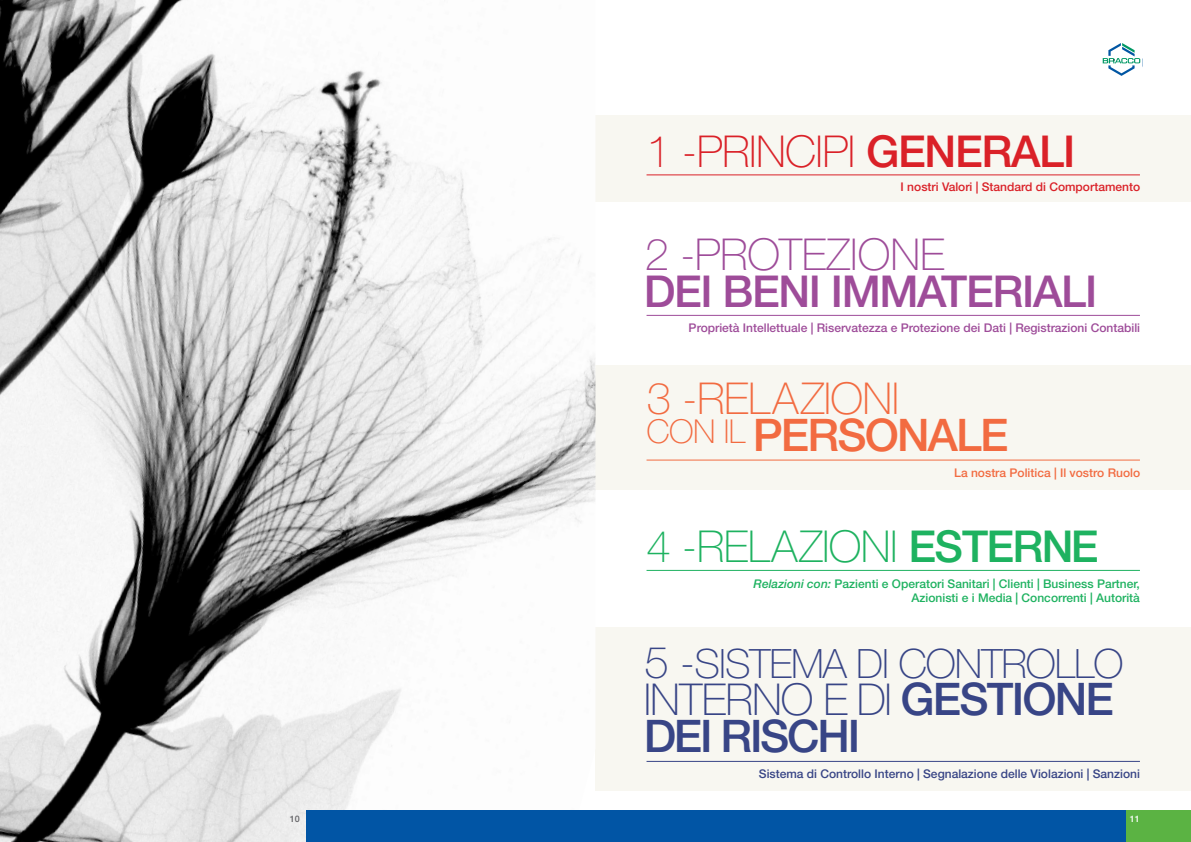
<style>
.page{position:relative;width:1191px;height:842px;background:#fff}
.page>*{position:absolute;margin:0;border:0;box-sizing:border-box;transform-origin:0 0}
.t1{font:500 45px "Helvetica Neue LT Std";letter-spacing:-.04em;color:#f26b41}
.t2{font:500 45px "Helvetica Neue LT Std";letter-spacing:-.05em;color:#384586}
.t3{font:100 44px "Helvetica Neue LT Std";letter-spacing:-.015em;color:#da2128}
.t4{font:500 44px "Helvetica Neue LT Std";letter-spacing:-.03em;color:#9e4c99}
.t5{font:100 44px "Helvetica Neue LT Std";letter-spacing:-.015em;color:#1eb260}
.t6{font:100 44px "Helvetica Neue LT Std";letter-spacing:-.025em;color:#384586}
.t7{font:100 44px "Helvetica Neue LT Std";color:#9e4c99}
.t8{font:100 44px "Helvetica Neue LT Std";letter-spacing:-.015em;color:#f26b41}
.t9{font:100 40.5px "Helvetica Neue LT Std";letter-spacing:-.025em;color:#384586}
.t10{font:500 12px/14px "Helvetica Neue LT Std";color:#1eb260;text-align:right}
.t11{font:500 12px "Helvetica Neue LT Std";color:#9e4c99}
.t12{font:500 12px "Helvetica Neue LT Std";color:#384586}
.t13{font:500 12px "Helvetica Neue LT Std";color:#da2128}
.t14{font:500 12px "Helvetica Neue LT Std";color:#f26b41}
.t15{font:500 9px "Helvetica Neue LT Std";color:#636366}
.t16{font:500 9px "Helvetica Neue LT Std";color:#fff}
.s1{font-weight:500}
.s2{font-style:italic}
.s3{font-size:44px}
.s4{font-weight:500;font-size:45px}
</style>
<div class="page">
<div style="left:595px;top:628px;width:596px;height:163px;background:#f8f7f1"></div>
<div style="left:595px;top:115px;width:596px;height:86px;background:#f8f7f1"></div>
<hr style="left:646px;top:175px;width:494px;height:1px;background:#da2128">
<hr style="left:646px;top:315px;width:494px;height:1px;background:#9e4c99">
<div style="left:595px;top:365px;width:596px;height:125px;background:#f8f7f1"></div>
<hr style="left:646px;top:460px;width:494px;height:1px;background:#f26b41">
<svg style="left:1102px;top:43px;width:39px;height:33px"></svg>
<img style="left:0;top:0;width:595px;height:842px">
<div style="left:306px;top:810px;width:885px;height:32px;background:#0155a5"></div>
<div style="left:1126px;top:810px;width:65px;height:32px;background:#5bb343"></div>
<hr style="left:646px;top:570px;width:494px;height:1px;background:#1eb260">
<hr style="left:646px;top:761px;width:494px;height:1px;background:#384586">
<h2 class="t3" style="left:646px;top:126px;width:430px">1 -PRINCIPI <span class="s1">GENERALI</span></h2>
<p class="t13" style="left:900px;top:179px;width:241px">I nostri Valori | Standard di Comportamento</p>
<h2 class="t7" style="left:644px;top:229px;width:301px">2 -PROTEZIONE</h2>
<h2 class="t4" style="left:643px;top:265px;width:455px">DEI BENI IMMATERIALI</h2>
<p class="t11" style="left:688px;top:321px;width:453px">Proprietà Intellettuale | Riservatezza e Protezione dei Dati | Registrazioni Contabili</p>
<h2 class="t8" style="left:647px;top:373px;width:254px">3 -RELAZIONI</h2>
<h1 class="t1" style="left:646px;top:409px;width:363px"><sup>CON</sup> <sup>IL</sup> PERSONALE</h1>
<p class="t14" style="left:954px;top:465px;width:187px">La nostra Politica | Il vostro Ruolo</p>
<h2 class="t5" style="left:646px;top:521px;width:453px">4 -RELAZIONI <span class="s1">ESTERNE</span></h2>
<p class="t10" style="left:753px;top:576px;width:388px"><span class="s2">Relazioni con:</span> Pazienti e Operatori Sanitari | Clienti | Business Partner,<br>Azionisti e i Media | Concorrenti | Autorità</p>
<h3 class="t9" style="left:644px;top:640px;width:480px"><span class="s3">5 -</span>SISTEMA DI CONTROLLO</h3>
<h2 class="t6" style="left:643px;top:674px;width:472px">INTERNO E DI <span class="s4">GESTIONE</span></h2>
<h1 class="t2" style="left:643px;top:709px;width:218px">DEI RISCHI</h1>
<p class="t12" style="left:759px;top:766px;width:382px">Sistema di Controllo Interno | Segnalazione delle Violazioni | Sanzioni</p>
<p class="t15" style="left:290px;top:813px;width:12px">10</p>
<p class="t16" style="left:1130px;top:813px;width:12px">11</p>
</div>
